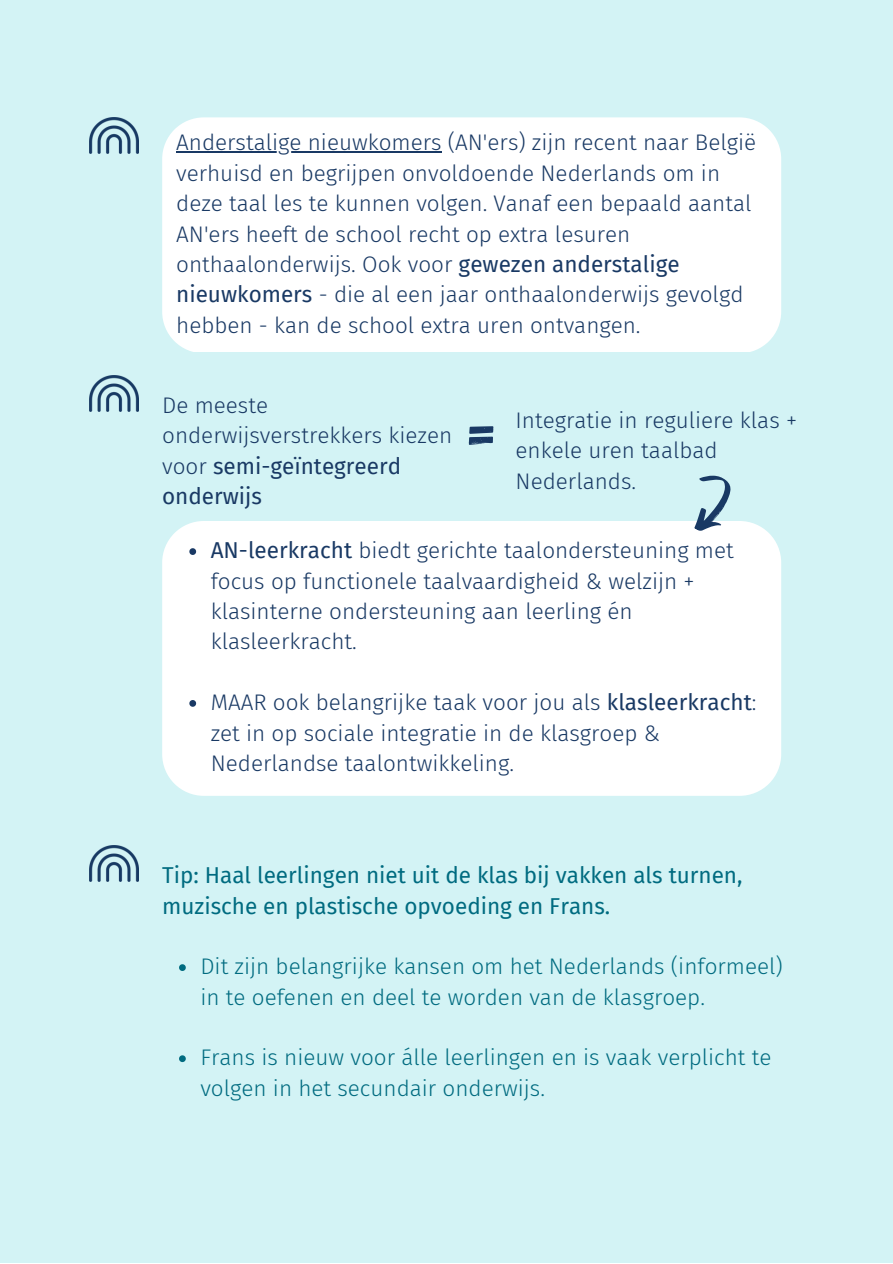
<style>
.page{position:relative;width:893px;height:1264px;background:#fff}
.page>*{position:absolute;margin:0;border:0;box-sizing:border-box;transform-origin:0 0}
.t1{font:57px "Gagalin";color:#193964}
.t2{font:300 22.5px/30.3px "Fira Sans";color:#193964}
.t3{font:300 22.5px/30.3px "Fira Sans";color:#006b80}
.t4{font:22.5px/30.3px "Fira Sans";color:#006b80}
.s1{font-weight:400}
</style>
<div class="page">
<div style="left:0;top:0;width:892px;height:1262px;background:#d3f3f5"></div>
<img style="left:89px;top:375px;width:50px;height:36px">
<div style="left:162px;top:521px;width:619px;height:274px;background:#fff"></div>
<svg style="left:676px;top:475px;width:66px;height:64px"></svg>
<img style="left:89px;top:845px;width:50px;height:36px">
<img style="left:89px;top:117px;width:50px;height:36px">
<div style="left:162px;top:117px;width:619px;height:235px;background:#fff"></div>
<svg style="left:189px;top:548px;width:7px;height:7px"></svg>
<svg style="left:189px;top:700px;width:7px;height:6px"></svg>
<svg style="left:179px;top:964px;width:7px;height:7px"></svg>
<svg style="left:179px;top:1055px;width:7px;height:7px"></svg>
<hr style="left:176px;top:152px;width:265px;height:1px;background:#193964">
<p class="t2" style="left:176px;top:128px;width:581px">Anderstalige nieuwkomers (AN'ers) zijn recent naar België verhuisd en begrijpen onvoldoende Nederlands om in deze taal les te kunnen volgen. Vanaf een bepaald aantal AN'ers heeft de school recht op extra lesuren onthaalonderwijs. Ook voor <span class="s1">gewezen anderstalige nieuwkomers</span> - die al een jaar onthaalonderwijs gevolgd hebben - kan de school extra uren ontvangen.</p>
<p class="t2" style="left:162px;top:390px;width:291px">De meeste onderwijsverstrekkers kiezen voor <span class="s1">semi-geïntegreerd onderwijs</span></p>
<h1 class="t1" style="left:462px;top:392px;width:37px">=</h1>
<p class="t2" style="left:515px;top:405px;width:283px">Integratie in reguliere klas + enkele uren taalbad<br>Nederlands.</p>
<p class="t2" style="left:211px;top:535px;width:524px"><span class="s1">AN-leerkracht</span> biedt gerichte taalondersteuning met focus op functionele taalvaardigheid &amp; welzijn + klasinterne ondersteuning aan leerling én klasleerkracht.</p>
<p class="t2" style="left:211px;top:687px;width:547px">MAAR ook belangrijke taak voor jou als <span class="s1">klasleerkracht</span>: zet in op sociale integratie in de klasgroep &amp;<br>Nederlandse taalontwikkeling.</p>
<p class="t4" style="left:162px;top:860px;width:582px">Tip: Haal leerlingen niet uit de klas bij vakken als turnen, muzische en plastische opvoeding en Frans.</p>
<p class="t3" style="left:200px;top:951px;width:584px">Dit zijn belangrijke kansen om het Nederlands (informeel) in te oefenen en deel te worden van de klasgroep.</p>
<p class="t3" style="left:200px;top:1042px;width:572px">Frans is nieuw voor álle leerlingen en is vaak verplicht te volgen in het secundair onderwijs.</p>
</div>
